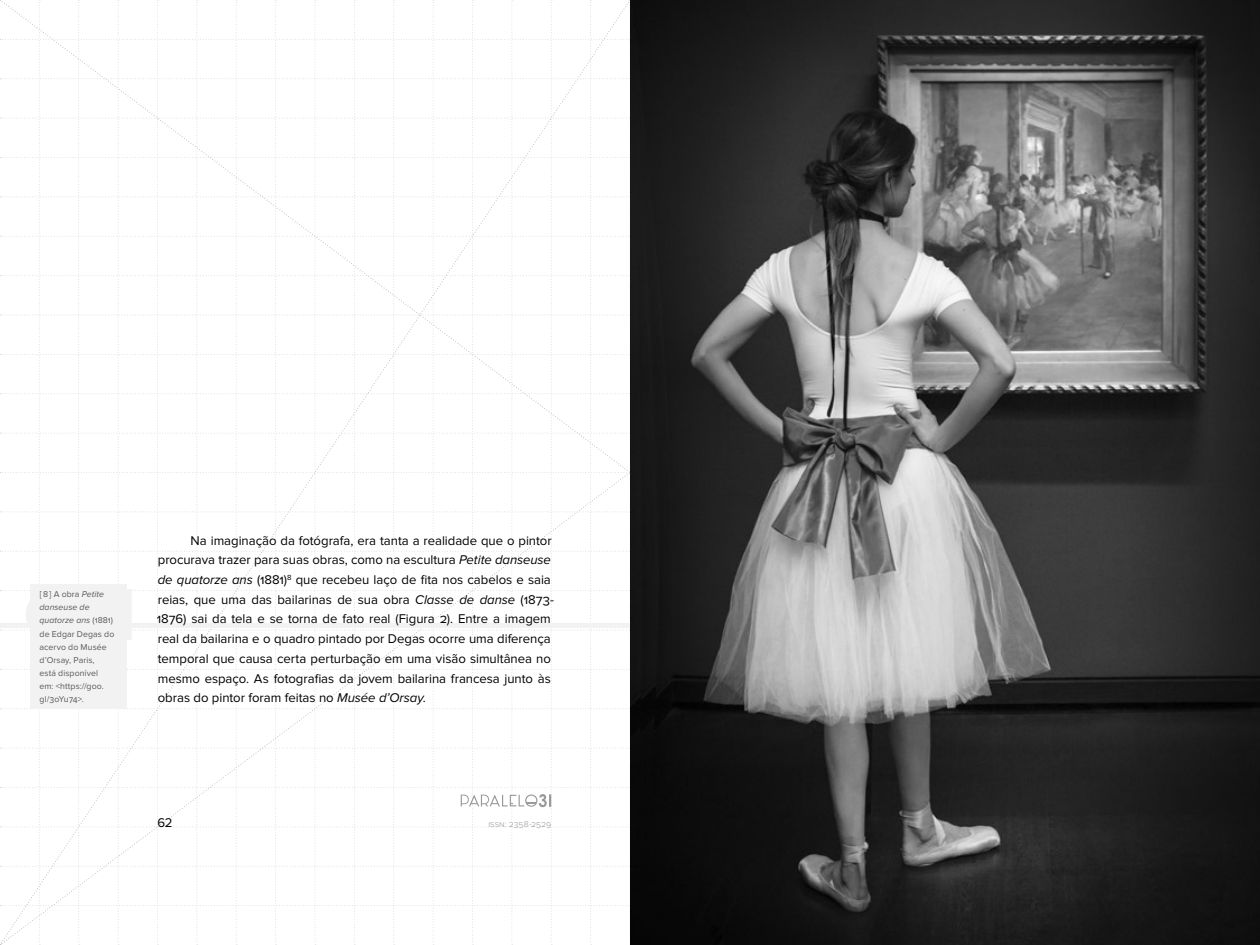
<style>
.page{position:relative;width:1260px;height:945px;background:#fff}
.page>*{position:absolute;margin:0;border:0;box-sizing:border-box;transform-origin:0 0}
.texto{font:13.12px/19.7px "Proxima Nova";letter-spacing:-.005em;color:#000}
.nota_lateral{font:8.75px/13.1px "Proxima Nova";letter-spacing:.01em;color:#595959}
.t1{font:300 8.75px "Proxima Nova";letter-spacing:.005em;color:#999}
.s1{font-style:italic}
</style>
<div class="page">
<svg style="left:0;top:0;width:630px;height:945px"></svg>
<img style="left:630px;top:0;width:630px;height:945px">
<div style="left:31px;top:584px;width:96px;height:125px;background:#f2f2f2"></div>
<p class="nota_lateral" style="left:40px;top:588px;width:76px">[8] A obra <span class="s1">Petite danseuse de quatorze ans</span> (1881) de Edgar Degas do acervo do Musée d’Orsay, Paris,<br>está disponível<br>em: &lt;https://goo. gl/3oYu74&gt;.</p>
<p class="texto" style="left:157px;top:531px;width:399px;text-indent:34px">Na imaginação da fotógrafa, era tanta a realidade que o pintor procurava trazer para suas obras, como na escultura <span class="s1">Petite danseuse de quatorze ans</span> (1881)<sup>8</sup> que recebeu laço de fita nos cabelos e saia reias, que uma das bailarinas de sua obra <span class="s1">Classe de danse</span> (1873- 1876) sai da tela e se torna de fato real (Figura 2). Entre a imagem real da bailarina e o quadro pintado por Degas ocorre uma diferença temporal que causa certa perturbação em uma visão simultânea no mesmo espaço. As fotografias da jovem bailarina francesa junto às obras do pintor foram feitas no <span class="s1">Musée d’Orsay</span>.</p>
<p class="texto" style="left:158px;top:813px;width:17px">62</p>
<p class="t1" style="left:488px;top:820px;width:64px">issn: 2358-2529</p>
</div>
